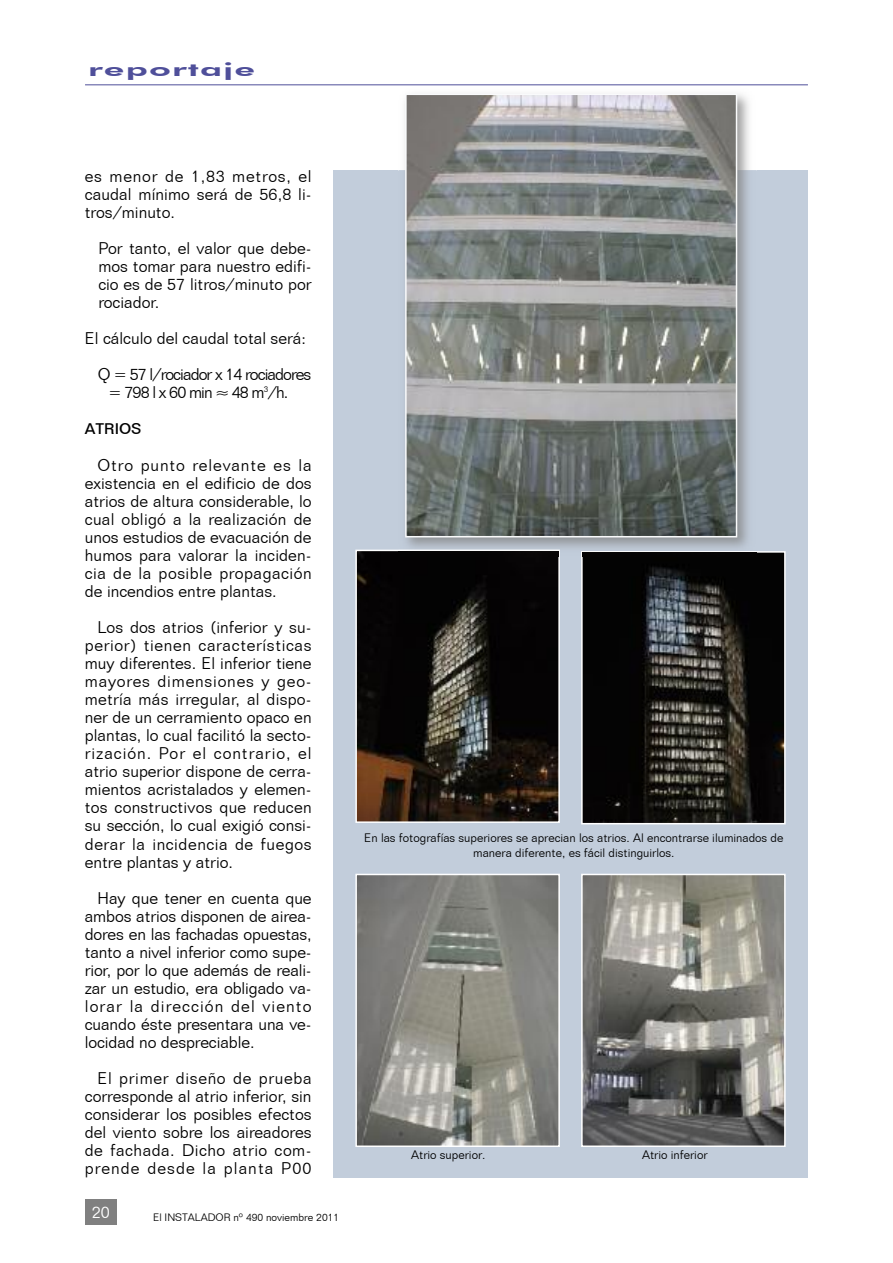
<style>
.page{position:relative;width:893px;height:1263px;background:#fff}
.page>*{position:absolute;margin:0;border:0;box-sizing:border-box;transform-origin:0 0}
.t1{font:800 18px "Futura BT";letter-spacing:.03em;color:#4f4f9a;scale:2 1}
.t2{font:300 16.5px/18px "Folio BT";color:#000;text-align:justify}
.t3{font:300 16.5px "Folio BT";letter-spacing:-.055em;color:#000}
.t4{font:300 16.5px "Folio BT";color:#fff}
.t5{font:500 15px "Folio BT";color:#000}
.t6{font:300 12px/15px "Folio BT";color:#000;text-align:center}
.t7{font:300 10.5px "Folio BT";color:#000}
</style>
<div class="page">
<div style="left:85px;top:1199px;width:32px;height:26px;background:#808080"></div>
<hr style="left:85px;top:85px;width:723px;height:1px;background:#4f4f9a">
<div style="left:333px;top:170px;width:475px;height:1008px;background:#c2cddb"></div>
<img style="left:358px;top:553px;width:199px;height:267px">
<div style="left:355px;top:550px;width:205px;height:273px;border:2px solid #fff"></div>
<img style="left:584px;top:554px;width:199px;height:267px">
<div style="left:581px;top:551px;width:205px;height:273px;border:2px solid #fff"></div>
<img style="left:584px;top:877px;width:199px;height:267px">
<div style="left:581px;top:874px;width:205px;height:273px;border:2px solid #fff"></div>
<img style="left:358px;top:877px;width:199px;height:267px">
<div style="left:355px;top:874px;width:205px;height:273px;border:2px solid #fff"></div>
<img style="left:398px;top:94px;width:359px;height:456px">
<img style="left:398px;top:550px;width:162px;height:7px">
<img style="left:398px;top:551px;width:160px;height:6px">
<img style="left:581px;top:551px;width:176px;height:6px">
<img style="left:583px;top:553px;width:174px;height:4px">
<img style="left:408px;top:97px;width:326px;height:437px">
<div style="left:405px;top:94px;width:332px;height:443px;border:2px solid #f9fafb"></div>
<p class="t1" style="left:88px;top:59px;width:85px">reportaje</p>
<p class="t2" style="left:85px;top:167px;width:228px">es menor de 1,83 metros, el caudal mínimo será de 56,8 li&shy;tros/minuto.</p>
<p class="t2" style="left:98px;top:239px;width:215px">Por tanto, el valor que debe&shy;mos tomar para nuestro edifi&shy;cio es de 57 litros/minuto por rociador.</p>
<p class="t2" style="left:98px;top:320px;width:215px;line-height:36.2px;text-indent:-13px">El cálculo del caudal total será:<br>Q = 57 l/rociador x 14 rociadores</p>
<p class="t3" style="left:108px;top:382px;width:182px">= 798 l x 60 min ≈ 48 m<sup>3</sup>/h.</p>
<p class="t5" style="left:85px;top:420px;width:58px">ATrIOS</p>
<p class="t2" style="left:85px;top:455px;width:228px;text-indent:13px">Otro punto relevante es la existencia en el edificio de dos atrios de altura considerable, lo cual obligó a la realización de unos estudios de evacuación de humos para valorar la inciden&shy;cia de la posible propagación de incendios entre plantas.</p>
<p class="t2" style="left:85px;top:618px;width:228px;text-indent:13px">Los dos atrios (inferior y su&shy;perior) tienen características muy diferentes. El inferior tiene mayores dimensiones y geo&shy;metría más irregular, al dispo&shy;ner de un cerramiento opaco en plantas, lo cual facilitó la secto&shy;rización. Por el contrario, el atrio superior dispone de cerra&shy;mientos acristalados y elemen&shy;tos constructivos que reducen su sección, lo cual exigió consi&shy;derar la incidencia de fuegos entre plantas y atrio.</p>
<p class="t2" style="left:85px;top:889px;width:228px;text-indent:13px">Hay que tener en cuenta que ambos atrios disponen de airea&shy;dores en las fachadas opuestas, tanto a nivel inferior como supe&shy;rior, por lo que además de reali&shy;zar un estudio, era obligado va&shy;lorar la dirección del viento cuando éste presentara una ve&shy;locidad no despreciable.</p>
<p class="t2" style="left:85px;top:1069px;width:228px;text-indent:13px">El primer diseño de prueba corresponde al atrio inferior, sin considerar los posibles efectos del viento sobre los aireadores de fachada. Dicho atrio com&shy;prende desde la planta P00</p>
<p class="t4" style="left:92px;top:1202px;width:20px">20</p>
<p class="t7" style="left:153px;top:1211px;width:188px">El INSTALADOR nº 490 noviembre 2011</p>
<p class="t6" style="left:364px;top:830px;width:421px">En las fotografías superiores se aprecian los atrios. Al encontrarse iluminados de manera diferente, es fácil distinguirlos.</p>
<p class="t6" style="left:411px;top:1147px;width:76px">Atrio superior.</p>
<p class="t6" style="left:642px;top:1147px;width:67px">Atrio inferior</p>
</div>
